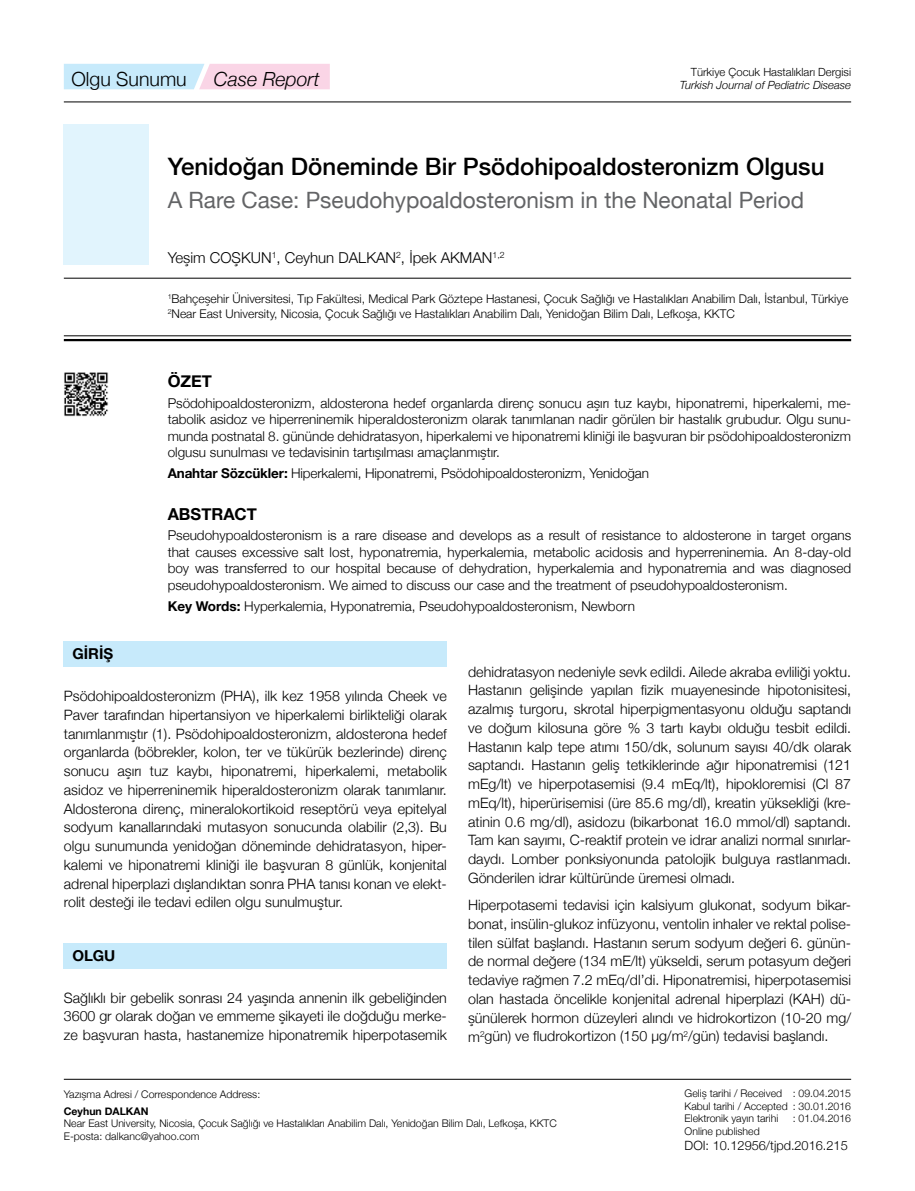
<style>
.page{position:relative;width:915px;height:1191px;background:#fff}
.page>*{position:absolute;margin:0;border:0;box-sizing:border-box;transform-origin:0 0}
.t1{font:500 24px "Helvetica Neue";color:#000}
.t2{font:22.5px "Helvetica Neue";color:#636466}
.t3{font:300 19.5px "Helvetica Neue";color:#000}
.t4{font:italic 300 19.5px "Helvetica Neue";color:#000}
.t5{font:700 16.5px "Helvetica Neue";color:#000}
.t6{font:300 15px "Helvetica Neue";color:#000}
.t7{font:700 15px "Helvetica Neue";color:#000}
.t8{font:300 14.25px/18.8px "Helvetica Neue";color:#000;text-align:justify}
.t9{font:300 13.5px/16.5px "Helvetica Neue";color:#000;text-align:justify}
.t10{font:300 12.75px "Helvetica Neue";color:#000}
.t11{font:300 12px/14.4px "Helvetica Neue";color:#000}
.t12{font:italic 300 11.25px "Helvetica Neue";color:#000}
.t13{font:300 11.25px "Helvetica Neue";color:#000}
.t14{font:300 10.5px/12.6px "Helvetica Neue";color:#000}
.t15{font:700 10.5px "Helvetica Neue";color:#000}
.s1{font-weight:700}
</style>
<div class="page">
<hr style="left:64px;top:1079px;width:786px;height:1px;background:#000">
<hr style="left:64px;top:102px;width:786px;height:1px;background:#000">
<div style="left:64px;top:124px;width:85px;height:140px;background:#e1f4fd"></div>
<svg style="left:64px;top:64px;width:266px;height:25px;background:#e0e0f1"></svg>
<img style="left:64px;top:372px;width:45px;height:44px">
<hr style="left:64px;top:278px;width:786px;height:1px;background:#000">
<hr style="left:64px;top:339px;width:786px;height:2px;background:#000">
<hr style="left:64px;top:335px;width:786px;height:1px;background:#000">
<div style="left:64px;top:641px;width:382px;height:26px;background:#c7eafb"></div>
<div style="left:64px;top:943px;width:382px;height:25px;background:#c7eafb"></div>
<h3 class="t3" style="left:71px;top:63px;width:117px">Olgu Sunumu</h3>
<h3 class="t4" style="left:214px;top:64px;width:107px">Case Report</h3>
<p class="t13" style="left:690px;top:63px;width:162px">Türkiye Çocuk Hastalıkları Dergisi</p>
<p class="t12" style="left:679px;top:76px;width:173px">Turkish Journal of Pediatric Disease</p>
<h1 class="t1" style="left:168px;top:147px;width:658px">Yenidoğan Döneminde Bir Psödohipoaldosteronizm Olgusu</h1>
<h2 class="t2" style="left:168px;top:184px;width:637px">A Rare Case: Pseudohypoaldosteronism in the Neonatal Period</h2>
<p class="t6" style="left:168px;top:245px;width:338px">Yeşim COŞKUN<sup>1</sup>, Ceyhun DALKAN<sup>2</sup>, İpek AKMAN<sup>1,2</sup></p>
<p class="t11" style="left:168px;top:291px;width:682px"><sup>1</sup>Bahçeşehir Üniversitesi, Tıp Fakültesi, Medical Park Göztepe Hastanesi, Çocuk Sağlığı ve Hastalıkları Anabilim Dalı, İstanbul, Türkiye<br><sup>2</sup>Near East University, Nicosia, Çocuk Sağlığı ve Hastalıkları Anabilim Dalı, Yenidoğan Bilim Dalı, Lefkoşa, KKTC</p>
<p class="t5" style="left:168px;top:368px;width:46px">ÖzET</p>
<p class="t9" style="left:168px;top:394px;width:684px">Psödohipoaldosteronizm, aldosterona hedef organlarda direnç sonucu aşırı tuz kaybı, hiponatremi, hiperkalemi, me&shy;tabolik asidoz ve hiperreninemik hiperaldosteronizm olarak tanımlanan nadir görülen bir hastalık grubudur. Olgu sunu&shy;munda postnatal 8. gününde dehidratasyon, hiperkalemi ve hiponatremi kliniği ile başvuran bir psödohipoaldosteronizm olgusu sunulması ve tedavisinin tartışılması amaçlanmıştır.</p>
<p class="t9" style="left:168px;top:464px;width:482px"><span class="s1">Anahtar Sözcükler:</span> Hiperkalemi, Hiponatremi, Psödohipoaldosteronizm, Yenidoğan</p>
<p class="t5" style="left:168px;top:501px;width:23px">Abst</p>
<p class="t5" style="left:211px;top:501px;width:43px">ract</p>
<p class="t9" style="left:168px;top:526px;width:684px">Pseudohypoaldosteronism is a rare disease and develops as a result of resistance to aldosterone in target organs that causes excessive salt lost, hyponatremia, hyperkalemia, metabolic acidosis and hyperreninemia. An 8-day-old boy was transferred to our hospital because of dehydration, hyperkalemia and hyponatremia and was diagnosed pseudohypoaldosteronism. We aimed to discuss our case and the treatment of pseudohypoaldosteronism.</p>
<p class="t9" style="left:168px;top:597px;width:468px"><span class="s1">Key Words:</span> Hyperkalemia, Hyponatremia, Pseudohypoaldosteronism, Newborn</p>
<p class="t7" style="left:72px;top:642px;width:42px">GİRİŞ</p>
<p class="t8" style="left:64px;top:686px;width:384px">Psödohipoaldosteronizm (PHA), ilk kez 1958 yılında Cheek ve Paver tarafından hipertansiyon ve hiperkalemi birlikteliği olarak tanımlanmıştır (1). Psödohipoaldosteronizm, aldosterona hedef organlarda (böbrekler, kolon, ter ve tükürük bezlerinde) direnç sonucu aşırı tuz kaybı, hiponatremi, hiperkalemi, metabolik asidoz ve hiperreninemik hiperaldosteronizm olarak tanımlanır.<br>Aldosterona direnç, mineralokortikoid reseptörü veya epitelyal sodyum kanallarındaki mutasyon sonucunda olabilir (2,3). Bu olgu sunumunda yenidoğan döneminde dehidratasyon, hiper&shy;kalemi ve hiponatremi kliniği ile başvuran 8 günlük, konjenital adrenal hiperplazi dışlandıktan sonra PHA tanısı konan ve elekt&shy;rolit desteği ile tedavi edilen olgu sunulmuştur.</p>
<p class="t7" style="left:72px;top:944px;width:45px">OLGU</p>
<p class="t8" style="left:64px;top:987px;width:384px">Sağlıklı bir gebelik sonrası 24 yaşında annenin ilk gebeliğinden 3600 gr olarak doğan ve emmeme şikayeti ile doğduğu merke&shy;ze başvuran hasta, hastanemize hiponatremik hiperpotasemik</p>
<p class="t8" style="left:468px;top:661px;width:384px">dehidratasyon nedeniyle sevk edildi. Ailede akraba evliliği yoktu.<br>Hastanın gelişinde yapılan fizik muayenesinde hipotonisitesi, azalmış turgoru, skrotal hiperpigmentasyonu olduğu saptandı ve doğum kilosuna göre % 3 tartı kaybı olduğu tesbit edildi.<br>Hastanın kalp tepe atımı 150/dk, solunum sayısı 40/dk olarak saptandı. Hastanın geliş tetkiklerinde ağır hiponatremisi (121 mEg/lt) ve hiperpotasemisi (9.4 mEq/lt), hipokloremisi (Cl 87 mEq/lt), hiperürisemisi (üre 85.6 mg/dl), kreatin yüksekliği (kre&shy;atinin 0.6 mg/dl), asidozu (bikarbonat 16.0 mmol/dl) saptandı.<br>Tam kan sayımı, C-reaktif protein ve idrar analizi normal sınırlar&shy;daydı. Lomber ponksiyonunda patolojik bulguya rastlanmadı.<br>Gönderilen idrar kültüründe üremesi olmadı.</p>
<p class="t8" style="left:468px;top:895px;width:384px">Hiperpotasemi tedavisi için kalsiyum glukonat, sodyum bikar&shy;bonat, insülin-glukoz infüzyonu, ventolin inhaler ve rektal polise&shy;tilen sülfat başlandı. Hastanın serum sodyum değeri 6. günün&shy;de normal değere (134 mE/lt) yükseldi, serum potasyum değeri tedaviye rağmen 7.2 mEq/dl’di. Hiponatremisi, hiperpotasemisi olan hastada öncelikle konjenital adrenal hiperplazi (KAH) dü&shy;şünülerek hormon düzeyleri alındı ve hidrokortizon (10-20 mg/ m<sup>2</sup>gün) ve fludrokortizon (150 μg/m<sup>2</sup>/gün) tedavisi başlandı.</p>
<p class="t14" style="left:64px;top:1087px;width:198px">Yazışma Adresi / Correspondence Address:</p>
<p class="t15" style="left:64px;top:1102px;width:86px">Ceyhun DALKAN</p>
<p class="t14" style="left:64px;top:1116px;width:494px">Near East University, Nicosia, Çocuk Sağlığı ve Hastalıkları Anabilim Dalı, Yenidoğan Bilim Dalı, Lefkoşa, KKTC<br>E-posta: dalkanc@yahoo.com</p>
<p class="t14" style="left:684px;top:1086px;width:168px;text-align:justify">Geliş tarihi / Received : 09.04.2015<br>Kabul tarihi / Accepted : 30.01.2016<br>Elektronik yayın tarihi</p>
<p class="t14" style="left:792px;top:1111px;width:60px">: 01.04.2016</p>
<p class="t14" style="left:684px;top:1124px;width:77px">Online published</p>
<p class="t10" style="left:684px;top:1135px;width:164px">DOI: 10.12956/tjpd.2016.215</p>
</div>
